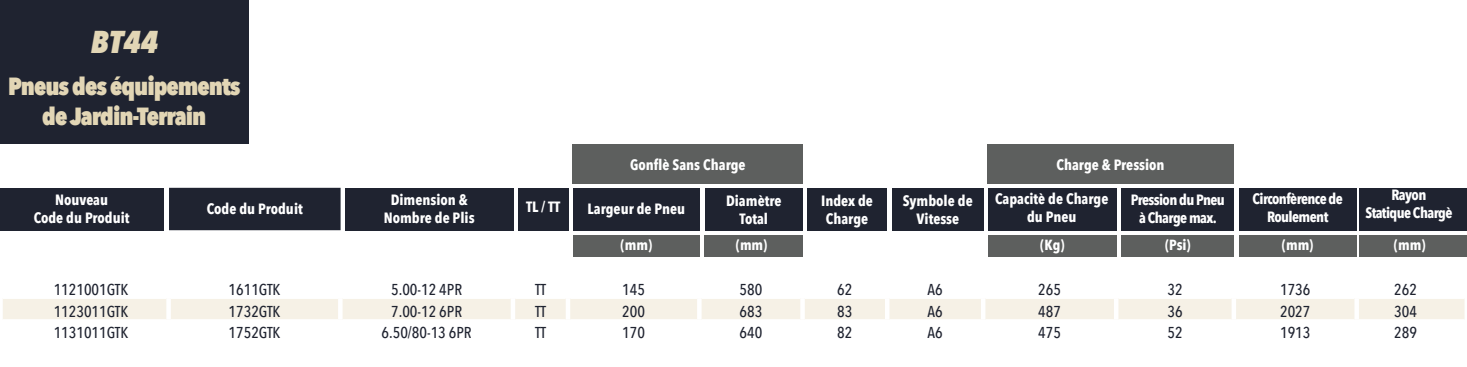
<style>
.page{position:relative;width:1467px;height:367px;background:#fff}
.page>*{position:absolute;margin:0;border:0;box-sizing:border-box;transform-origin:0 0}
.t1{font:italic 800 31.5px "Avenir Next Condensed";color:#e2d6b5}
.t2{font:800 24.75px/29.7px "Avenir Next Condensed";letter-spacing:-.04em;color:#e2d6b5;text-align:center}
.t3{font:500 15.75px "Avenir Next Condensed";color:#1f2330}
.t4{font:700 14.85px/17.8px "Avenir Next Condensed";color:#fff;text-align:center}
.t5{font:700 14.85px/17.8px "Avenir Next Condensed";letter-spacing:-.04em;color:#fff;text-align:center}
.t6{font:700 14.62px "Avenir Next Condensed";color:#fff}
</style>
<div class="page">
<div style="left:0;top:0;width:249px;height:144px;background:#1f2330"></div>
<div style="left:3px;top:299px;width:1461px;height:20px;background:#f6f1e6"></div>
<div style="left:166px;top:298px;width:5px;height:22px;background:#fff"></div>
<div style="left:338px;top:298px;width:5px;height:22px;background:#fff"></div>
<hr style="left:511px;top:298px;width:4px;height:22px;background:#fff">
<hr style="left:566px;top:298px;width:4px;height:22px;background:#fff">
<div style="left:697px;top:298px;width:5px;height:22px;background:#fff"></div>
<div style="left:800px;top:298px;width:5px;height:22px;background:#fff"></div>
<hr style="left:885px;top:298px;width:4px;height:22px;background:#fff">
<hr style="left:981px;top:298px;width:4px;height:22px;background:#fff">
<hr style="left:1114px;top:298px;width:4px;height:22px;background:#fff">
<hr style="left:1232px;top:298px;width:4px;height:22px;background:#fff">
<div style="left:1354px;top:298px;width:5px;height:22px;background:#fff"></div>
<div style="left:573px;top:188px;width:127px;height:42px;background:#1f2330"></div>
<div style="left:705px;top:188px;width:98px;height:42px;background:#1f2330"></div>
<div style="left:345px;top:188px;width:168px;height:42px;background:#1f2330"></div>
<div style="left:807px;top:188px;width:79px;height:42px;background:#1f2330"></div>
<div style="left:518px;top:188px;width:50px;height:42px;background:#1f2330"></div>
<div style="left:1239px;top:188px;width:118px;height:42px;background:#1f2330"></div>
<div style="left:892px;top:188px;width:91px;height:42px;background:#1f2330"></div>
<div style="left:1359px;top:188px;width:108px;height:42px;background:#1f2330"></div>
<div style="left:169px;top:188px;width:172px;height:42px;background:#1f2330"></div>
<div style="left:0;top:188px;width:163px;height:42px;background:#1f2330"></div>
<div style="left:1122px;top:188px;width:112px;height:42px;background:#1f2330"></div>
<div style="left:988px;top:188px;width:129px;height:42px;background:#1f2330"></div>
<div style="left:988px;top:235px;width:129px;height:22px;background:#5d5f5e"></div>
<div style="left:1121px;top:235px;width:112px;height:22px;background:#5d5f5e"></div>
<div style="left:573px;top:235px;width:127px;height:21px;background:#5d5f5e"></div>
<div style="left:705px;top:235px;width:98px;height:21px;background:#5d5f5e"></div>
<div style="left:1239px;top:235px;width:118px;height:22px;background:#5d5f5e"></div>
<div style="left:1359px;top:235px;width:108px;height:22px;background:#5d5f5e"></div>
<div style="left:573px;top:144px;width:230px;height:39px;background:#5d5f5e"></div>
<div style="left:987px;top:144px;width:246px;height:39px;background:#5d5f5e"></div>
<p class="t1" style="left:91px;top:22px;width:69px">BT44</p>
<p class="t2" style="left:8px;top:71px;width:234px">Pneus des équipements de Jardin-Terrain</p>
<p class="t4" style="left:55px;top:191px;width:55px">Nouveau</p>
<p class="t4" style="left:34px;top:209px;width:97px">Code du Produit</p>
<p class="t4" style="left:207px;top:200px;width:97px">Code du Produit</p>
<p class="t4" style="left:630px;top:156px;width:117px">Gonflè Sans Charge</p>
<p class="t4" style="left:391px;top:191px;width:79px">Dimension &amp;</p>
<p class="t4" style="left:384px;top:209px;width:92px">Nombre de Plis</p>
<p class="t4" style="left:588px;top:200px;width:99px">Largeur de Pneu</p>
<p class="t4" style="left:526px;top:198px;width:36px">TL / TT</p>
<p class="t4" style="left:726px;top:192px;width:57px">Diamètre</p>
<p class="t4" style="left:739px;top:209px;width:30px">Total</p>
<p class="t4" style="left:1056px;top:156px;width:110px">Charge &amp; Pression</p>
<p class="t5" style="left:1131px;top:190px;width:96px">Pression du Pneu à Charge max.</p>
<p class="t4" style="left:821px;top:192px;width:53px">Index de<br>Charge</p>
<p class="t4" style="left:903px;top:192px;width:71px">Symbole de<br>Vitesse</p>
<p class="t4" style="left:995px;top:189px;width:115px">Capacitè de Charge du Pneu</p>
<p class="t5" style="left:1252px;top:190px;width:92px">Circonfèrence de<br>Roulement</p>
<p class="t4" style="left:1391px;top:186px;width:36px">Rayon</p>
<p class="t5" style="left:1365px;top:203px;width:88px">Statique Chargè</p>
<p class="t6" style="left:621px;top:236px;width:33px">(mm)</p>
<p class="t6" style="left:736px;top:236px;width:33px">(mm)</p>
<p class="t6" style="left:1040px;top:236px;width:26px">(Kg)</p>
<p class="t6" style="left:1165px;top:236px;width:27px">(Psi)</p>
<p class="t6" style="left:1282px;top:236px;width:33px">(mm)</p>
<p class="t6" style="left:1394px;top:236px;width:33px">(mm)</p>
<p class="t3" style="left:54px;top:280px;width:76px">1121001GTK</p>
<p class="t3" style="left:229px;top:280px;width:53px">1611GTK</p>
<p class="t3" style="left:391px;top:280px;width:72px">5.00-12 4PR</p>
<p class="t3" style="left:535px;top:280px;width:13px">TT</p>
<p class="t3" style="left:622px;top:280px;width:24px">145</p>
<p class="t3" style="left:740px;top:280px;width:24px">580</p>
<p class="t3" style="left:837px;top:280px;width:17px">62</p>
<p class="t3" style="left:928px;top:280px;width:17px">A6</p>
<p class="t3" style="left:1038px;top:280px;width:24px">265</p>
<p class="t3" style="left:1167px;top:280px;width:17px">32</p>
<p class="t3" style="left:1280px;top:280px;width:32px">1736</p>
<p class="t3" style="left:1394px;top:280px;width:24px">262</p>
<p class="t3" style="left:54px;top:301px;width:76px">1123011GTK</p>
<p class="t3" style="left:229px;top:301px;width:53px">1732GTK</p>
<p class="t3" style="left:391px;top:301px;width:72px">7.00-12 6PR</p>
<p class="t3" style="left:535px;top:301px;width:13px">TT</p>
<p class="t3" style="left:622px;top:301px;width:24px">200</p>
<p class="t3" style="left:740px;top:301px;width:24px">683</p>
<p class="t3" style="left:837px;top:301px;width:17px">83</p>
<p class="t3" style="left:928px;top:301px;width:17px">A6</p>
<p class="t3" style="left:1038px;top:301px;width:24px">487</p>
<p class="t3" style="left:1167px;top:301px;width:17px">36</p>
<p class="t3" style="left:1280px;top:301px;width:32px">2027</p>
<p class="t3" style="left:1394px;top:301px;width:24px">304</p>
<p class="t3" style="left:54px;top:323px;width:76px">1131011GTK</p>
<p class="t3" style="left:229px;top:323px;width:53px">1752GTK</p>
<p class="t3" style="left:382px;top:323px;width:92px">6.50/80-13 6PR</p>
<p class="t3" style="left:535px;top:323px;width:13px">TT</p>
<p class="t3" style="left:622px;top:323px;width:24px">170</p>
<p class="t3" style="left:740px;top:323px;width:24px">640</p>
<p class="t3" style="left:837px;top:323px;width:17px">82</p>
<p class="t3" style="left:928px;top:323px;width:17px">A6</p>
<p class="t3" style="left:1038px;top:323px;width:24px">475</p>
<p class="t3" style="left:1167px;top:323px;width:17px">52</p>
<p class="t3" style="left:1280px;top:323px;width:32px">1913</p>
<p class="t3" style="left:1394px;top:323px;width:24px">289</p>
</div>
